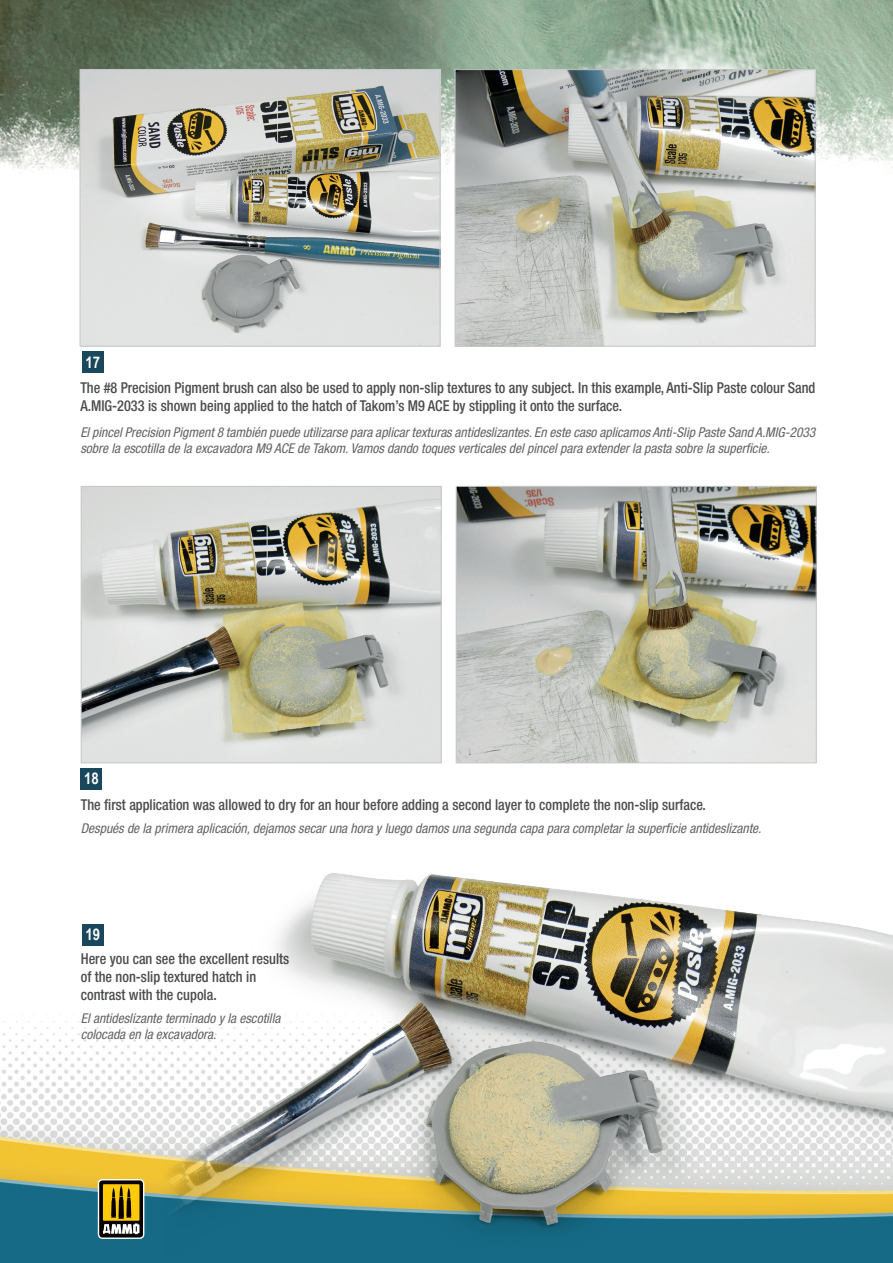
<style>
.page{position:relative;width:893px;height:1263px;background:#fff}
.page>*{position:absolute;margin:0;border:0;box-sizing:border-box;transform-origin:0 0}
.t1{font:700 16.05px "Arial Narrow";color:#fff}
.t2{font:500 condensed 15px/18px "Helvetica Neue LT Std";color:#4b4c4d;scale:.95 1}
.t3{font:italic condensed 13.5px/16.2px "Helvetica Neue LT Std";color:#636366}
</style>
<div class="page">
<img style="left:0;top:664px;width:817px;height:599px">
<img style="left:0;top:0;width:893px;height:352px">
<div style="left:82px;top:352px;width:22px;height:21px;background:#19485c"></div>
<div style="left:81px;top:769px;width:21px;height:21px;background:#19485c"></div>
<img style="left:82px;top:71px;width:356px;height:274px">
<div style="left:80px;top:69px;width:360px;height:278px;border:1px solid #c7c8ca"></div>
<img style="left:83px;top:488px;width:357px;height:273px">
<div style="left:81px;top:486px;width:361px;height:277px;border:1px solid #c7c8ca"></div>
<img style="left:457px;top:71px;width:356px;height:274px">
<div style="left:455px;top:69px;width:360px;height:278px;border:1px solid #c7c8ca"></div>
<img style="left:458px;top:488px;width:357px;height:273px">
<div style="left:456px;top:486px;width:361px;height:277px;border:1px solid #c7c8ca"></div>
<div style="left:82px;top:924px;width:21px;height:21px;background:#19485c"></div>
<img style="left:139px;top:828px;width:678px;height:37px">
<img style="left:139px;top:865px;width:754px;height:398px">
<svg style="left:98px;top:1179px;width:46px;height:60px"></svg>
<div style="left:99px;top:1180px;width:44px;height:57px;background:#080302;border-radius:3px"></div>
<div style="left:103px;top:1184px;width:36px;height:37px;background:#c89f08"></div>
<svg style="left:103px;top:1185px;width:36px;height:49px;background:#b0932b"></svg>
<p class="t1" style="left:86px;top:350px;width:16px">17</p>
<p class="t2" style="left:80px;top:378px;width:775px">The #8 Precision Pigment brush can also be used to apply non-slip textures to any subject. In this example, Anti-Slip Paste colour Sand<br>A.MIG-2033 is shown being applied to the hatch of Takom’s M9 ACE by stippling it onto the surface.</p>
<p class="t3" style="left:80px;top:425px;width:737px">El pincel Precision Pigment 8 también puede utilizarse para aplicar texturas antideslizantes. En este caso aplicamos Anti-Slip Paste Sand A.MIG-2033 sobre la escotilla de la excavadora M9 ACE de Takom. Vamos dando toques verticales del pincel para extender la pasta sobre la superficie.</p>
<p class="t1" style="left:84px;top:767px;width:16px">18</p>
<p class="t3" style="left:81px;top:821px;width:682px">Después de la primera aplicación, dejamos secar una hora y luego damos una segunda capa para completar la superficie antideslizante.</p>
<p class="t2" style="left:81px;top:795px;width:660px">The first application was allowed to dry for an hour before adding a second layer to complete the non-slip surface.</p>
<p class="t1" style="left:86px;top:922px;width:16px">19</p>
<p class="t2" style="left:81px;top:950px;width:221px">Here you can see the excellent results of the non-slip textured hatch in contrast with the cupola.</p>
<p class="t3" style="left:81px;top:1010px;width:201px">El antideslizante terminado y la escotilla colocada en la excavadora.</p>
</div>
